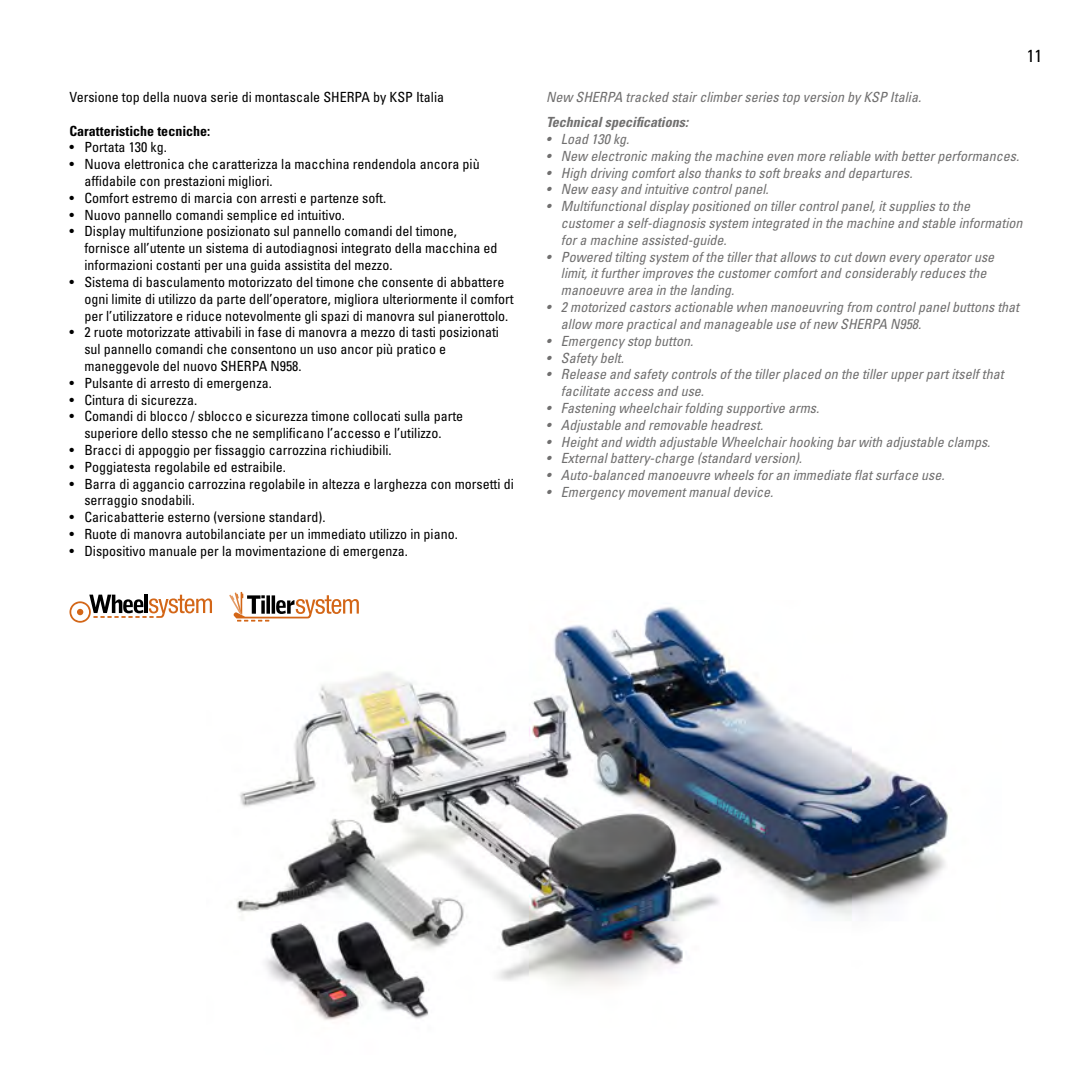
<style>
.page{position:relative;width:1092px;height:1092px;background:#fff}
.page>*{position:absolute;margin:0;border:0;box-sizing:border-box;transform-origin:0 0}
.t1{font:condensed 17.5px "Univers LT Std";color:#000}
.t2{font:condensed 14px/16.8px "Univers LT Std";color:#000}
.t3{font:italic condensed 14px/16.8px "Univers LT Std";color:#706f6f}
.t4{font:700 condensed 14px "Univers LT Std";color:#000}
.t5{font:italic 700 condensed 14px "Univers LT Std";color:#706f6f}
</style>
<div class="page">
<img style="left:237px;top:606px;width:713px;height:414px">
<svg style="left:229px;top:592px;width:130px;height:29px"></svg>
<svg style="left:69px;top:594px;width:143px;height:28px"></svg>
<p class="t2" style="left:69px;top:88px;width:376px">Versione top della nuova serie di montascale SHERPA by KSP Italia</p>
<p class="t4" style="left:69px;top:122px;width:142px">Caratteristiche tecniche:</p>
<p class="t2" style="left:69px;top:139px;width:99px">• Portata 130 kg.</p>
<p class="t2" style="left:84px;top:156px;width:397px;text-indent:-15px">• Nuova elettronica che caratterizza la macchina rendendola ancora più affidabile con prestazioni migliori.</p>
<p class="t2" style="left:69px;top:189px;width:318px">• Comfort estremo di marcia con arresti e partenze soft.</p>
<p class="t2" style="left:69px;top:206px;width:277px">• Nuovo pannello comandi semplice ed intuitivo.</p>
<p class="t2" style="left:84px;top:223px;width:414px;text-indent:-15px">• Display multifunzione posizionato sul pannello comandi del timone, fornisce all’utente un sistema di autodiagnosi integrato della macchina ed informazioni costanti per una guida assistita del mezzo.</p>
<p class="t2" style="left:84px;top:273px;width:431px;text-indent:-15px">• Sistema di basculamento motorizzato del timone che consente di abbattere ogni limite di utilizzo da parte dell’operatore, migliora ulteriormente il comfort per l’utilizzatore e riduce notevolmente gli spazi di manovra sul pianerottolo.</p>
<p class="t2" style="left:84px;top:324px;width:416px;text-indent:-15px">• 2 ruote motorizzate attivabili in fase di manovra a mezzo di tasti posizionati sul pannello comandi che consentono un uso ancor più pratico e maneggevole del nuovo SHERPA N958.</p>
<p class="t2" style="left:69px;top:374px;width:204px">• Pulsante di arresto di emergenza.</p>
<p class="t2" style="left:69px;top:391px;width:129px">• Cintura di sicurezza.</p>
<p class="t2" style="left:69px;top:408px;width:395px;text-align:center">• Comandi di blocco / sblocco e sicurezza timone collocati sulla parte superiore dello stesso che ne semplificano l’accesso e l’utilizzo.</p>
<p class="t2" style="left:69px;top:441px;width:324px">• Bracci di appoggio per fissaggio carrozzina richiudibili.</p>
<p class="t2" style="left:69px;top:458px;width:218px">• Poggiatesta regolabile ed estraibile.</p>
<p class="t2" style="left:84px;top:475px;width:431px;text-indent:-15px">• Barra di aggancio carrozzina regolabile in altezza e larghezza con morsetti di serraggio snodabili.</p>
<p class="t2" style="left:69px;top:508px;width:257px">• Caricabatterie esterno (versione standard).</p>
<p class="t2" style="left:69px;top:525px;width:390px">• Ruote di manovra autobilanciate per un immediato utilizzo in piano.</p>
<p class="t2" style="left:69px;top:542px;width:340px">• Dispositivo manuale per la movimentazione di emergenza.</p>
<p class="t1" style="left:1026px;top:45px;width:17px">11</p>
<p class="t3" style="left:546px;top:88px;width:376px">New SHERPA tracked stair climber series top version by KSP Italia.</p>
<p class="t5" style="left:546px;top:114px;width:144px">Technical specifications:</p>
<p class="t3" style="left:546px;top:130px;width:85px">• Load 130 kg.</p>
<p class="t3" style="left:546px;top:147px;width:474px">• New electronic making the machine even more reliable with better performances.</p>
<p class="t3" style="left:546px;top:164px;width:368px">• High driving comfort also thanks to soft breaks and departures.</p>
<p class="t3" style="left:546px;top:181px;width:224px">• New easy and intuitive control panel.</p>
<p class="t3" style="left:561px;top:198px;width:463px;text-indent:-15px">• Multifunctional display positioned on tiller control panel, it supplies to the customer a self-diagnosis system integrated in the machine and stable information for a machine assisted-guide.</p>
<p class="t3" style="left:561px;top:248px;width:435px;text-indent:-15px">• Powered tilting system of the tiller that allows to cut down every operator use limit, it further improves the customer comfort and considerably reduces the manoeuvre area in the landing.</p>
<p class="t3" style="left:561px;top:298px;width:460px;text-indent:-15px">• 2 motorized castors actionable when manoeuvring from control panel buttons that allow more practical and manageable use of new SHERPA N958.</p>
<p class="t3" style="left:546px;top:332px;width:149px">• Emergency stop button.</p>
<p class="t3" style="left:546px;top:349px;width:79px">• Safety belt.</p>
<p class="t3" style="left:561px;top:366px;width:444px;text-indent:-15px">• Release and safety controls of the tiller placed on the tiller upper part itself that facilitate access and use.</p>
<p class="t3" style="left:546px;top:399px;width:275px">• Fastening wheelchair folding supportive arms.</p>
<p class="t3" style="left:546px;top:416px;width:219px">• Adjustable and removable headrest.</p>
<p class="t3" style="left:546px;top:433px;width:446px">• Height and width adjustable Wheelchair hooking bar with adjustable clamps.</p>
<p class="t3" style="left:546px;top:450px;width:257px">• External battery-charge (standard version).</p>
<p class="t3" style="left:546px;top:466px;width:400px">• Auto-balanced manoeuvre wheels for an immediate flat surface use.</p>
<p class="t3" style="left:546px;top:483px;width:229px">• Emergency movement manual device.</p>
</div>
